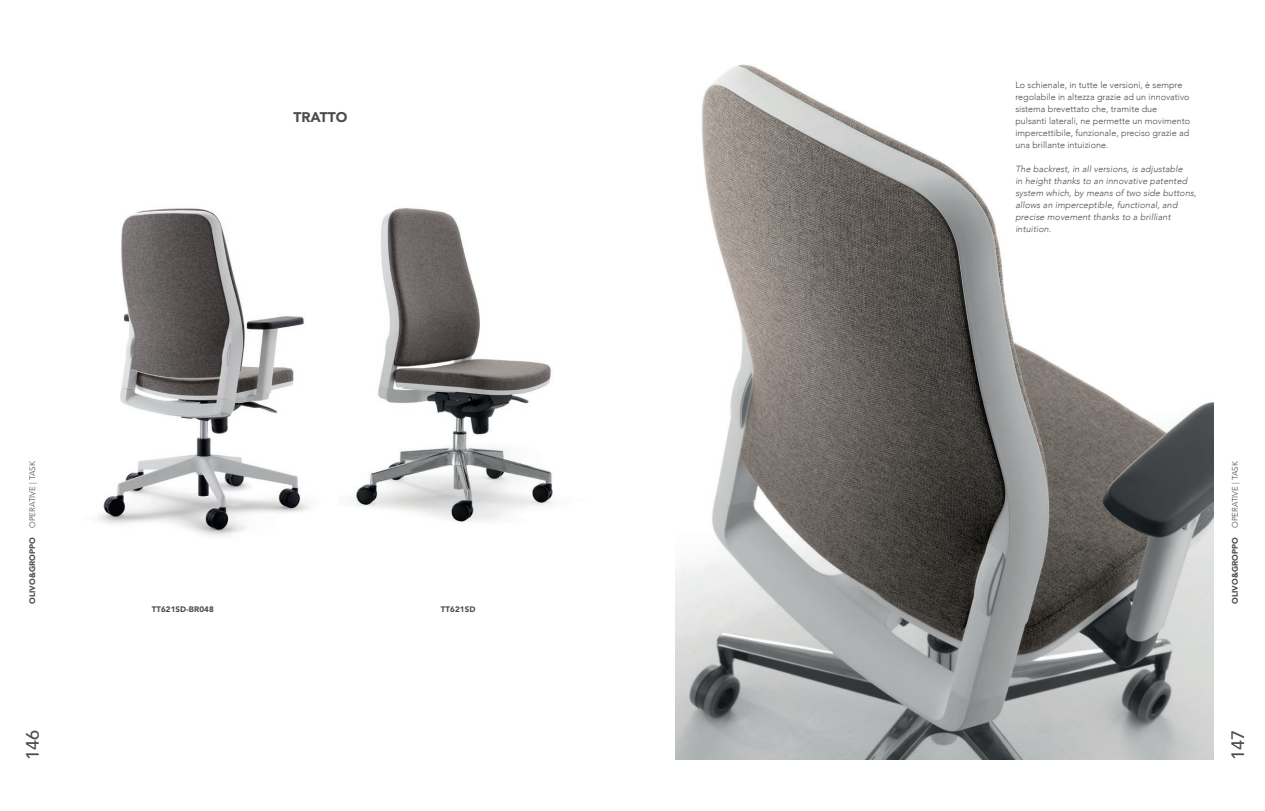
<style>
.page{position:relative;width:1265px;height:811px;background:#fff}
.page>*{position:absolute;margin:0;border:0;box-sizing:border-box;transform-origin:0 0}
.t1{font:500 18px "Avenir";color:#4b4c4d}
.t2{font:900 14px "Avenir";color:#4b4c4d}
.t3{font:300 9px/12px "Avenir";color:#4b4c4d}
.t4{font:italic 300 9px/12px "Avenir";letter-spacing:.01em;color:#4b4c4d}
.t5{font:300 8px "Avenir";color:#4b4c4d}
.t6{font:900 8px "Avenir";letter-spacing:.01em;color:#4b4c4d}
.s1{font-weight:900}
</style>
<div class="page">
<img style="left:675px;top:64px;width:538px;height:696px">
<img style="left:97px;top:208px;width:213px;height:329px">
<img style="left:350px;top:208px;width:203px;height:314px">
<h2 class="t2" style="left:293px;top:105px;width:55px">TRATTO</h2>
<p class="t5" style="left:28px;top:604px;width:144px;rotate:-90deg"><span class="s1">OLIVO&amp;GROPPO</span> OPERATIVE | TASK</p>
<h1 class="t1" style="left:17px;top:760px;width:32px;rotate:-90deg">146</h1>
<p class="t6" style="left:152px;top:602px;width:63px">TT621SD-BR048</p>
<p class="t6" style="left:441px;top:602px;width:36px">TT621SD</p>
<p class="t3" style="left:1015px;top:79px;width:176px">Lo schienale, in tutte le versioni, è sempre regolabile in altezza grazie ad un innovativo sistema brevettato che, tramite due pulsanti laterali, ne permette un movimento impercettibile, funzionale, preciso grazie ad una brillante intuizione.</p>
<p class="t4" style="left:1015px;top:163px;width:182px">The backrest, in all versions, is adjustable<br>in height thanks to an innovative patented system which, by means of two side buttons, allows an imperceptible, functional, and precise movement thanks to a brilliant intuition.</p>
<p class="t5" style="left:1230px;top:604px;width:144px;rotate:-90deg"><span class="s1">OLIVO&amp;GROPPO</span> OPERATIVE | TASK</p>
<h1 class="t1" style="left:1222px;top:760px;width:32px;rotate:-90deg">147</h1>
</div>
